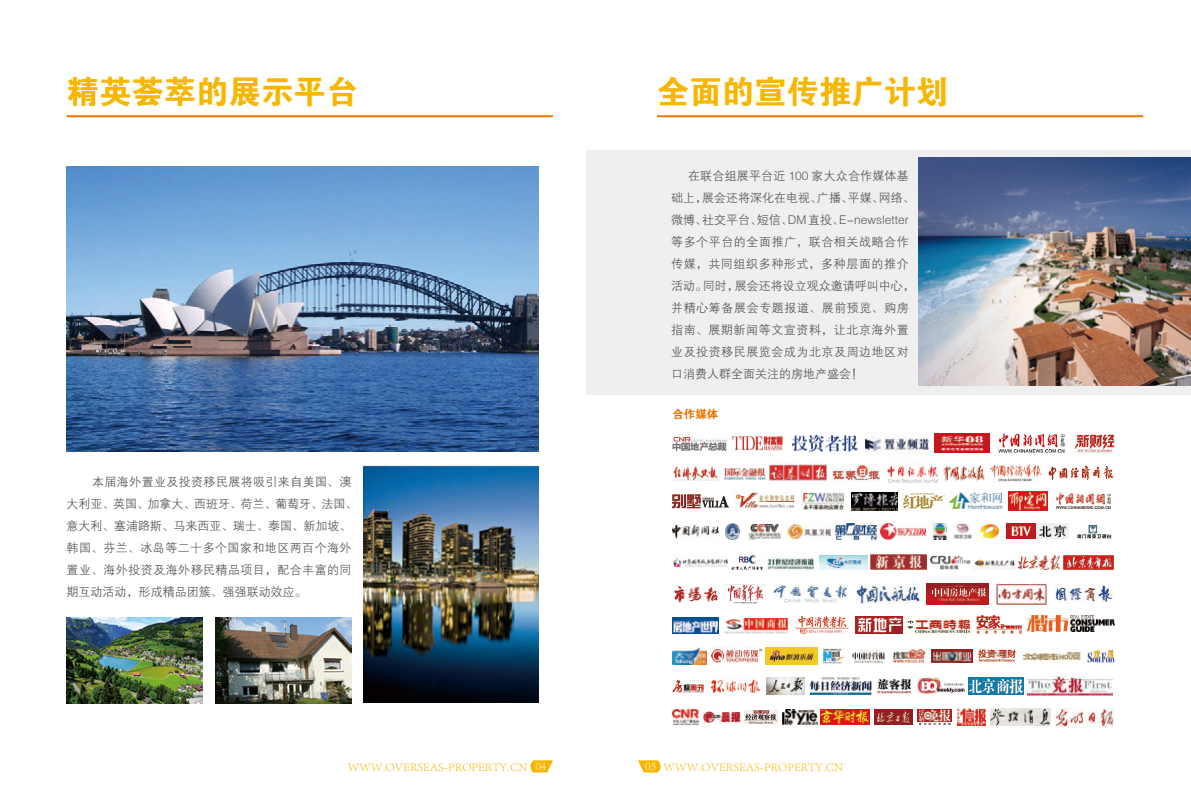
<style>
.page{position:relative;width:1191px;height:808px;background:#fff}
.page>*{position:absolute;margin:0;border:0;box-sizing:border-box;transform-origin:0 0}
.t1{font:32.4px "FZDHTJW GB1 0";color:#f8b600}
.t2{font:12px/22px "FZZDXJW GB1 0";letter-spacing:.03em;color:#595757}
.t3{font:300 12px "Adobe Song Std";color:#f8b600}
.t4{font:300 12px "Adobe Song Std";color:#fff}
.t5{font:11.4px "FZDHTJW GB1 0";color:#ee7500}
</style>
<div class="page">
<img style="left:67px;top:166px;width:472px;height:286px">
<svg style="left:530px;top:760px;width:23px;height:12px"></svg>
<hr style="left:67px;top:115px;width:486px;height:2px;background:#ee7500">
<img style="left:363px;top:465px;width:176px;height:237px">
<img style="left:215px;top:617px;width:136px;height:86px">
<img style="left:67px;top:617px;width:136px;height:86px">
<img style="left:671px;top:493px;width:58px;height:16px">
<img style="left:851px;top:492px;width:46px;height:18px">
<img style="left:1056px;top:493px;width:55px;height:16px">
<img style="left:950px;top:493px;width:52px;height:17px">
<img style="left:735px;top:491px;width:60px;height:19px">
<img style="left:1008px;top:492px;width:39px;height:18px">
<img style="left:902px;top:493px;width:43px;height:16px">
<img style="left:802px;top:493px;width:43px;height:17px">
<img style="left:792px;top:435px;width:66px;height:17px">
<img style="left:671px;top:434px;width:56px;height:17px">
<img style="left:865px;top:436px;width:63px;height:17px">
<img style="left:934px;top:433px;width:55px;height:20px">
<img style="left:1074px;top:433px;width:41px;height:20px">
<img style="left:731px;top:434px;width:52px;height:17px">
<img style="left:998px;top:433px;width:67px;height:20px">
<div style="left:587px;top:150px;width:604px;height:244px;background:#efefef"></div>
<svg style="left:638px;top:760px;width:23px;height:12px"></svg>
<hr style="left:657px;top:115px;width:486px;height:2px;background:#ee7500">
<img style="left:672px;top:525px;width:46px;height:14px">
<img style="left:725px;top:523px;width:15px;height:16px">
<img style="left:748px;top:523px;width:33px;height:16px">
<img style="left:1006px;top:524px;width:62px;height:14px">
<img style="left:786px;top:523px;width:45px;height:16px">
<img style="left:835px;top:523px;width:42px;height:16px">
<img style="left:880px;top:523px;width:46px;height:16px">
<img style="left:979px;top:524px;width:21px;height:15px">
<img style="left:954px;top:524px;width:18px;height:15px">
<img style="left:933px;top:523px;width:14px;height:16px">
<img style="left:1077px;top:524px;width:35px;height:14px">
<img style="left:819px;top:555px;width:48px;height:15px">
<img style="left:731px;top:555px;width:32px;height:15px">
<img style="left:974px;top:559px;width:40px;height:10px">
<img style="left:930px;top:555px;width:40px;height:14px">
<img style="left:673px;top:557px;width:55px;height:11px">
<img style="left:1063px;top:555px;width:50px;height:14px">
<img style="left:1019px;top:555px;width:40px;height:15px">
<img style="left:871px;top:555px;width:55px;height:15px">
<img style="left:767px;top:558px;width:47px;height:13px">
<img style="left:968px;top:677px;width:55px;height:18px">
<img style="left:1027px;top:677px;width:86px;height:18px">
<img style="left:708px;top:678px;width:53px;height:16px">
<img style="left:877px;top:678px;width:35px;height:16px">
<img style="left:809px;top:677px;width:63px;height:17px">
<img style="left:917px;top:678px;width:47px;height:16px">
<img style="left:672px;top:679px;width:32px;height:14px">
<img style="left:767px;top:677px;width:38px;height:18px">
<img style="left:672px;top:710px;width:26px;height:14px">
<img style="left:917px;top:709px;width:34px;height:16px">
<img style="left:821px;top:709px;width:48px;height:16px">
<img style="left:782px;top:710px;width:36px;height:14px">
<img style="left:702px;top:711px;width:38px;height:13px">
<img style="left:957px;top:709px;width:29px;height:16px">
<img style="left:874px;top:709px;width:38px;height:16px">
<img style="left:744px;top:710px;width:33px;height:14px">
<img style="left:990px;top:709px;width:60px;height:16px">
<img style="left:1055px;top:709px;width:59px;height:18px">
<img style="left:672px;top:465px;width:47px;height:16px">
<img style="left:724px;top:465px;width:41px;height:15px">
<img style="left:887px;top:463px;width:51px;height:20px">
<img style="left:770px;top:463px;width:57px;height:18px">
<img style="left:832px;top:465px;width:47px;height:16px">
<img style="left:942px;top:464px;width:43px;height:18px">
<img style="left:990px;top:464px;width:52px;height:17px">
<img style="left:1048px;top:465px;width:64px;height:16px">
<img style="left:856px;top:583px;width:63px;height:22px">
<img style="left:772px;top:584px;width:75px;height:19px">
<img style="left:725px;top:584px;width:40px;height:20px">
<img style="left:926px;top:583px;width:63px;height:22px">
<img style="left:673px;top:585px;width:45px;height:18px">
<img style="left:996px;top:584px;width:50px;height:20px">
<img style="left:1054px;top:584px;width:59px;height:20px">
<img style="left:724px;top:618px;width:64px;height:16px">
<img style="left:794px;top:615px;width:55px;height:19px">
<img style="left:907px;top:615px;width:64px;height:20px">
<img style="left:976px;top:615px;width:46px;height:18px">
<img style="left:1027px;top:615px;width:87px;height:16px">
<img style="left:855px;top:616px;width:47px;height:17px">
<img style="left:672px;top:617px;width:46px;height:16px">
<img style="left:852px;top:649px;width:33px;height:14px">
<img style="left:672px;top:647px;width:34px;height:17px">
<img style="left:1021px;top:650px;width:60px;height:13px">
<img style="left:977px;top:649px;width:39px;height:14px">
<img style="left:931px;top:649px;width:41px;height:13px">
<img style="left:892px;top:649px;width:34px;height:13px">
<img style="left:1086px;top:649px;width:29px;height:13px">
<img style="left:765px;top:647px;width:53px;height:17px">
<img style="left:823px;top:648px;width:21px;height:15px">
<img style="left:711px;top:647px;width:50px;height:16px">
<img style="left:918px;top:158px;width:273px;height:228px">
<p class="t1" style="left:67px;top:74px;width:293px">精英荟萃的展示平台</p>
<p class="t2" style="left:67px;top:471px;width:292px;text-indent:26px">本届海外置业及投资移民展将吸引来自美国、澳大利亚、英国、加拿大、西班牙、荷兰、葡萄牙、法国、意大利、塞浦路斯、马来西亚、瑞士、泰国、新加坡、韩国、芬兰、冰岛等二十多个国家和地区两百个海外置业、海外投资及海外移民精品项目，配合丰富的同期互动活动，形成精品团簇、强强联动效应。</p>
<p class="t3" style="left:348px;top:760px;width:181px">WWW.OVERSEAS-PROPERTY.CN</p>
<p class="t4" style="left:535px;top:759px;width:13px">04</p>
<p class="t1" style="left:657px;top:74px;width:293px">全面的宣传推广计划</p>
<p class="t2" style="left:671px;top:165px;width:245px;text-indent:17px">在联合组展平台近 100 家大众合作媒体基础上，展会还将深化在电视、广播、平媒、网络、微博、社交平台、短信、DM 直投、E-newsletter等多个平台的全面推广，联合相关战略合作传媒，共同组织多种形式，多种层面的推介活动。同时，展会还将设立观众邀请呼叫中心，并精心筹备展会专题报道、展前预览、购房指南、展期新闻等文宣资料，让北京海外置业及投资移民展览会成为北京及周边地区对口消费人群全面关注的房地产盛会！</p>
<p class="t5" style="left:672px;top:408px;width:47px">合作媒体</p>
<p class="t4" style="left:645px;top:759px;width:13px">05</p>
<p class="t3" style="left:663px;top:760px;width:181px">WWW.OVERSEAS-PROPERTY.CN</p>
</div>
